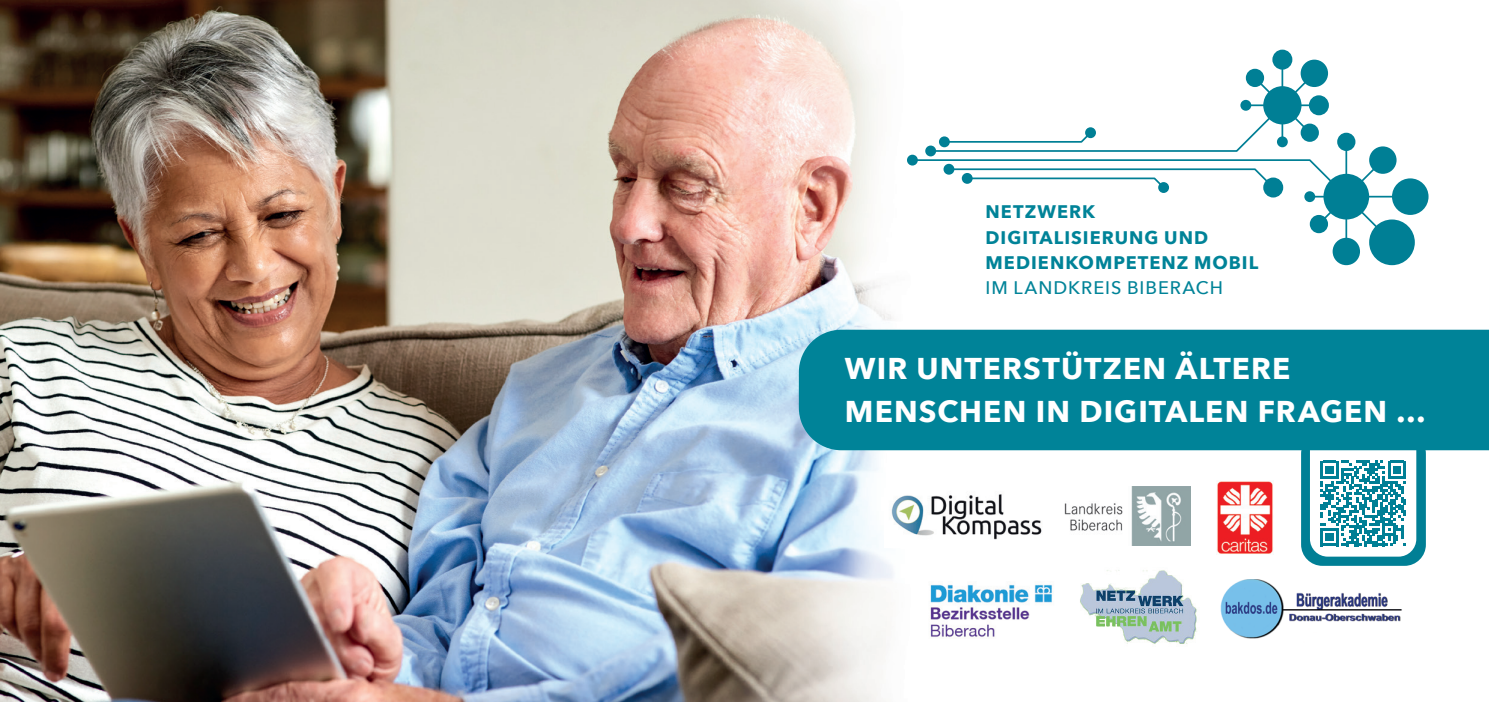
<style>
.page{position:relative;width:1489px;height:702px;background:#fff}
.page>*{position:absolute;margin:0;border:0;box-sizing:border-box;transform-origin:0 0}
.t1{font:700 30px/42.5px "Avenir Next";letter-spacing:.035em;color:#fff}
.t2{font:700 18.25px/25px "Avenir Next";letter-spacing:.055em;color:#008398}
.t3{font:500 18.25px "Avenir Next";letter-spacing:.055em;color:#008398}
</style>
<div class="page">
<div style="left:1300px;top:432px;width:125px;height:134px;background:#007f95;border-radius:21px"></div>
<img style="left:0;top:0;width:919px;height:702px">
<div style="left:907px;top:155px;width:9px;height:10px;background:#007f95;border-radius:50%"></div>
<div style="left:906px;top:155px;width:11px;height:10px;border:2px solid #007f95;border-radius:50%"></div>
<svg style="left:915px;top:66px;width:479px;height:179px"></svg>
<div style="left:1277px;top:137px;width:9px;height:9px;background:#007f95;border-radius:50%"></div>
<div style="left:1276px;top:136px;width:11px;height:11px;border:2px solid #007f95;border-radius:50%"></div>
<div style="left:1301px;top:125px;width:16px;height:15px;background:#007f95;border-radius:50%"></div>
<div style="left:1300px;top:124px;width:18px;height:18px;border:3px solid #007f95;border-radius:50%"></div>
<div style="left:1309px;top:96px;width:18px;height:18px;background:#007f95;border-radius:50%"></div>
<div style="left:1308px;top:95px;width:20px;height:20px;border:2px solid #007f95;border-radius:50%"></div>
<div style="left:1302px;top:62px;width:23px;height:23px;background:#007f95;border-radius:50%"></div>
<div style="left:1300px;top:60px;width:27px;height:27px;border:4px solid #007f95;border-radius:50%"></div>
<div style="left:1273px;top:50px;width:18px;height:19px;background:#007f95;border-radius:50%"></div>
<div style="left:1272px;top:50px;width:20px;height:20px;border:2px solid #007f95;border-radius:50%"></div>
<div style="left:1247px;top:70px;width:15px;height:16px;background:#007f95;border-radius:50%"></div>
<div style="left:1245px;top:69px;width:18px;height:18px;border:3px solid #007f95;border-radius:50%"></div>
<div style="left:1241px;top:101px;width:9px;height:9px;background:#007f95;border-radius:50%"></div>
<div style="left:1240px;top:100px;width:11px;height:11px;border:2px solid #007f95;border-radius:50%"></div>
<div style="left:1393px;top:180px;width:33px;height:33px;background:#007f95;border-radius:50%"></div>
<div style="left:1391px;top:178px;width:37px;height:37px;border:3px solid #007f95;border-radius:50%"></div>
<div style="left:1370px;top:221px;width:42px;height:42px;background:#007f95;border-radius:50%"></div>
<div style="left:1368px;top:219px;width:46px;height:46px;border:4px solid #007f95;border-radius:50%"></div>
<div style="left:1334px;top:240px;width:23px;height:23px;background:#007f95;border-radius:50%"></div>
<div style="left:1332px;top:238px;width:27px;height:27px;border:4px solid #007f95;border-radius:50%"></div>
<div style="left:1311px;top:216px;width:15px;height:16px;background:#007f95;border-radius:50%"></div>
<div style="left:1309px;top:215px;width:18px;height:18px;border:3px solid #007f95;border-radius:50%"></div>
<div style="left:1371px;top:149px;width:23px;height:23px;background:#007f95;border-radius:50%"></div>
<div style="left:1368px;top:146px;width:28px;height:28px;border:4px solid #007f95;border-radius:50%"></div>
<div style="left:1338px;top:134px;width:15px;height:15px;background:#007f95;border-radius:50%"></div>
<div style="left:1336px;top:133px;width:19px;height:18px;border:3px solid #007f95;border-radius:50%"></div>
<hr style="left:1309px;top:196px;width:37px;height:1px;background:#007f95">
<div style="left:1305px;top:192px;width:9px;height:9px;background:#007f95;border-radius:50%"></div>
<div style="left:1304px;top:191px;width:11px;height:11px;border:2px solid #007f95;border-radius:50%"></div>
<div style="left:798px;top:330px;width:690px;height:120px;background:#008398"></div>
<img style="left:1064px;top:487px;width:126px;height:58px">
<img style="left:1217px;top:481px;width:56px;height:73px">
<img style="left:914px;top:581px;width:138px;height:57px">
<img style="left:884px;top:489px;width:158px;height:58px">
<img style="left:1220px;top:579px;width:182px;height:60px">
<img style="left:1080px;top:570px;width:117px;height:74px">
<svg style="left:1310px;top:450px;width:106px;height:106px"></svg>
<p class="t2" style="left:985px;top:199px;width:274px">NETZWERK<br>DIGITALISIERUNG UND<br>MEDIENKOMPETENZ MOBIL</p>
<p class="t3" style="left:985px;top:276px;width:239px">IM LANDKREIS BIBERACH</p>
<p class="t1" style="left:844px;top:347px;width:582px">WIR UNTERSTÜTZEN ÄLTERE<br>MENSCHEN IN DIGITALEN FRAGEN ...</p>
</div>
